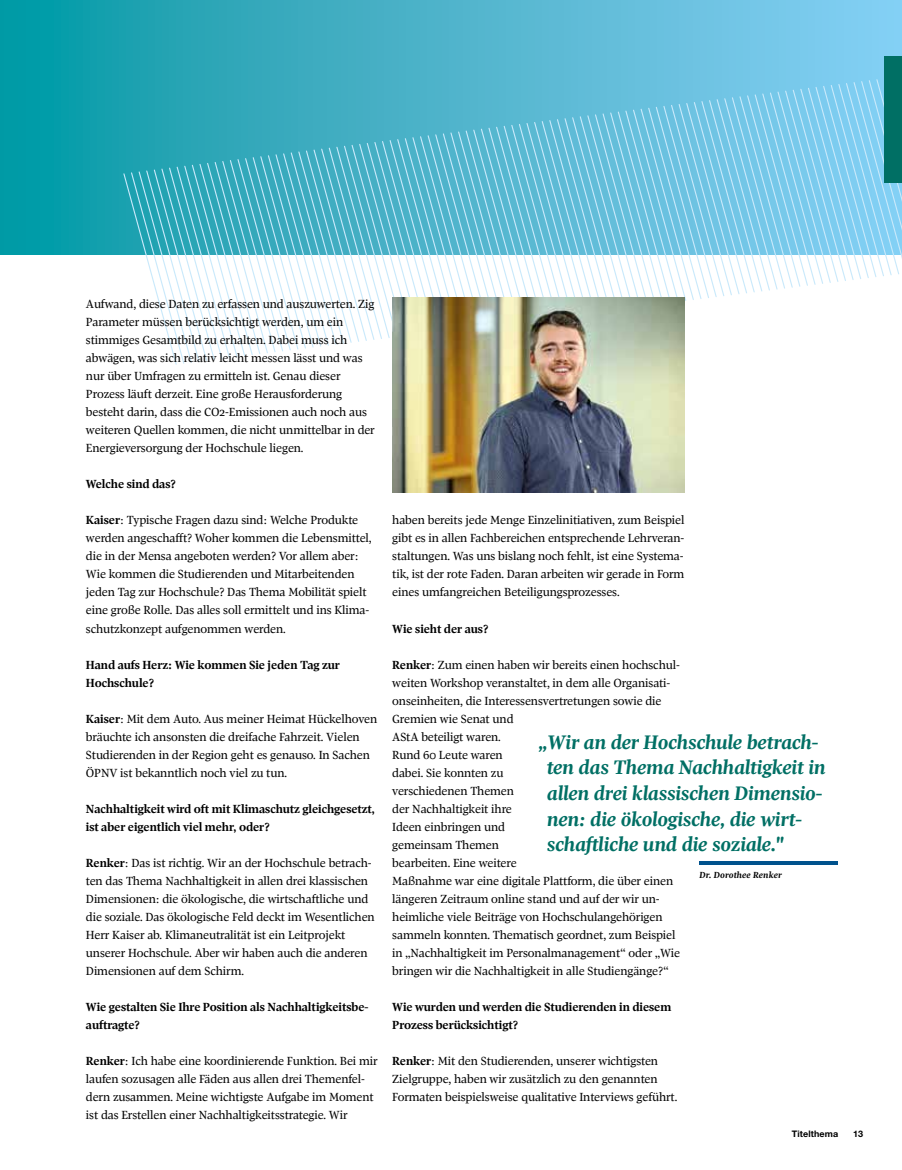
<style>
.page{position:relative;width:902px;height:1170px;background:#fff}
.page>*{position:absolute;margin:0;border:0;box-sizing:border-box;transform-origin:0 0}
.t1{font:italic 700 19.95px/25.7px "Pratt Nova Text";letter-spacing:-.015em;color:#006f64}
.t2{font:12px/18px "Pratt Nova Text";letter-spacing:-.01em;color:#000}
.t3{font:700 12px/18px "Pratt Nova Text";letter-spacing:-.01em;color:#000}
.t4{font:italic 700 9px "Pratt Nova Text";letter-spacing:.01em;color:#000}
.t5{font:700 9px "Helvetica Neue CE";letter-spacing:.01em;color:#000}
.s1{font-weight:700}
</style>
<div class="page">
<svg style="left:0;top:0;width:901px;height:254px;background:#39aec3"></svg>
<svg style="left:122px;top:75px;width:779px;height:290px"></svg>
<div style="left:884px;top:56px;width:17px;height:126px;background:#006f64"></div>
<img style="left:392px;top:298px;width:292px;height:194px">
<hr style="left:699px;top:861px;width:139px;height:4px;background:#00528d">
<p class="t2" style="left:86px;top:295px;width:290px">Aufwand, diese Daten zu erfassen und auszuwerten. Zig Parameter müssen berücksichtigt werden, um ein stimmiges Gesamtbild zu erhalten. Dabei muss ich abwägen, was sich relativ leicht messen lässt und was nur über Umfragen zu ermitteln ist. Genau dieser Prozess läuft derzeit. Eine große Herausforderung besteht darin, dass die CO2-Emissionen auch noch aus weiteren Quellen kommen, die nicht unmittelbar in der Energieversorgung der Hochschule liegen.</p>
<p class="t3" style="left:86px;top:475px;width:91px">Welche sind das?</p>
<p class="t2" style="left:86px;top:511px;width:287px"><span class="s1">Kaiser</span>: Typische Fragen dazu sind: Welche Produkte werden angeschafft? Woher kommen die Lebensmittel, die in der Mensa angeboten werden? Vor allem aber:<br>Wie kommen die Studierenden und Mitarbeitenden jeden Tag zur Hochschule? Das Thema Mobilität spielt eine große Rolle. Das alles soll ermittelt und ins Klima&shy;schutzkonzept aufgenommen werden.</p>
<p class="t3" style="left:86px;top:655px;width:255px">Hand aufs Herz: Wie kommen Sie jeden Tag zur<br>Hochschule?</p>
<p class="t2" style="left:86px;top:709px;width:293px"><span class="s1">Kaiser</span>: Mit dem Auto. Aus meiner Heimat Hückelhoven bräuchte ich ansonsten die dreifache Fahrzeit. Vielen Studierenden in der Region geht es genauso. In Sachen ÖPNV ist bekanntlich noch viel zu tun.</p>
<p class="t3" style="left:86px;top:799px;width:290px">Nachhaltigkeit wird oft mit Klimaschutz gleichgesetzt, ist aber eigentlich viel mehr, oder?</p>
<p class="t2" style="left:86px;top:853px;width:290px"><span class="s1">Renker</span>: Das ist richtig. Wir an der Hochschule betrach&shy;ten das Thema Nachhaltigkeit in allen drei klassischen Dimensionen: die ökologische, die wirtschaftliche und die soziale. Das ökologische Feld deckt im Wesentlichen Herr Kaiser ab. Klimaneutralität ist ein Leitprojekt unserer Hochschule. Aber wir haben auch die anderen Dimensionen auf dem Schirm.</p>
<p class="t3" style="left:86px;top:997px;width:284px">Wie gestalten Sie Ihre Position als Nachhaltigkeitsbe&shy;auftragte?</p>
<p class="t2" style="left:86px;top:1051px;width:293px"><span class="s1">Renker</span>: Ich habe eine koordinierende Funktion. Bei mir laufen sozusagen alle Fäden aus allen drei Themenfel&shy;dern zusammen. Meine wichtigste Aufgabe im Moment ist das Erstellen einer Nachhaltigkeitsstrategie. Wir</p>
<p class="t2" style="left:392px;top:511px;width:294px;text-align:justify">haben bereits jede Menge Einzelinitiativen, zum Beispiel gibt es in allen Fachbereichen entsprechende Lehrveran&shy;staltungen. Was uns bislang noch fehlt, ist eine Systema&shy;tik, ist der rote Faden. Daran arbeiten wir gerade in Form eines umfangreichen Beteiligungsprozesses.</p>
<p class="t3" style="left:392px;top:619px;width:97px">Wie sieht der aus?</p>
<p class="t2" style="left:392px;top:655px;width:289px"><span class="s1">Renker</span>: Zum einen haben wir bereits einen hochschul&shy;weiten Workshop veranstaltet, in dem alle Organisati&shy;onseinheiten, die Interessensvertretungen sowie die Gremien wie Senat und<br>AStA beteiligt waren.<br>Rund 60 Leute waren<br>dabei. Sie konnten zu<br>verschiedenen Themen<br>der Nachhaltigkeit ihre<br>Ideen einbringen und<br>gemeinsam Themen<br>bearbeiten. Eine weitere<br>Maßnahme war eine digitale Plattform, die über einen längeren Zeitraum online stand und auf der wir un&shy;heimliche viele Beiträge von Hochschulangehörigen sammeln konnten. Thematisch geordnet, zum Beispiel in „Nachhaltigkeit im Personalmanagement“ oder „Wie bringen wir die Nachhaltigkeit in alle Studiengänge?“</p>
<p class="t3" style="left:392px;top:997px;width:280px">Wie wurden und werden die Studierenden in diesem<br>Prozess berücksichtigt?</p>
<p class="t2" style="left:392px;top:1051px;width:286px"><span class="s1">Renker</span>: Mit den Studierenden, unserer wichtigsten<br>Zielgruppe, haben wir zusätzlich zu den genannten<br>Formaten beispielsweise qualitative Interviews geführt.</p>
<h1 class="t1" style="left:547px;top:729px;width:280px;text-indent:-8px">„Wir an der Hochschule betrach&shy;ten das Thema Nachhaltigkeit in allen drei klassischen Dimensio&shy;nen: die ökologische, die wirt&shy;schaftliche und die soziale."</h1>
<p class="t4" style="left:699px;top:870px;width:84px">Dr. Dorothee Renker</p>
<p class="t5" style="left:791px;top:1127px;width:48px">Titelthema</p>
<p class="t5" style="left:853px;top:1127px;width:12px">13</p>
</div>
